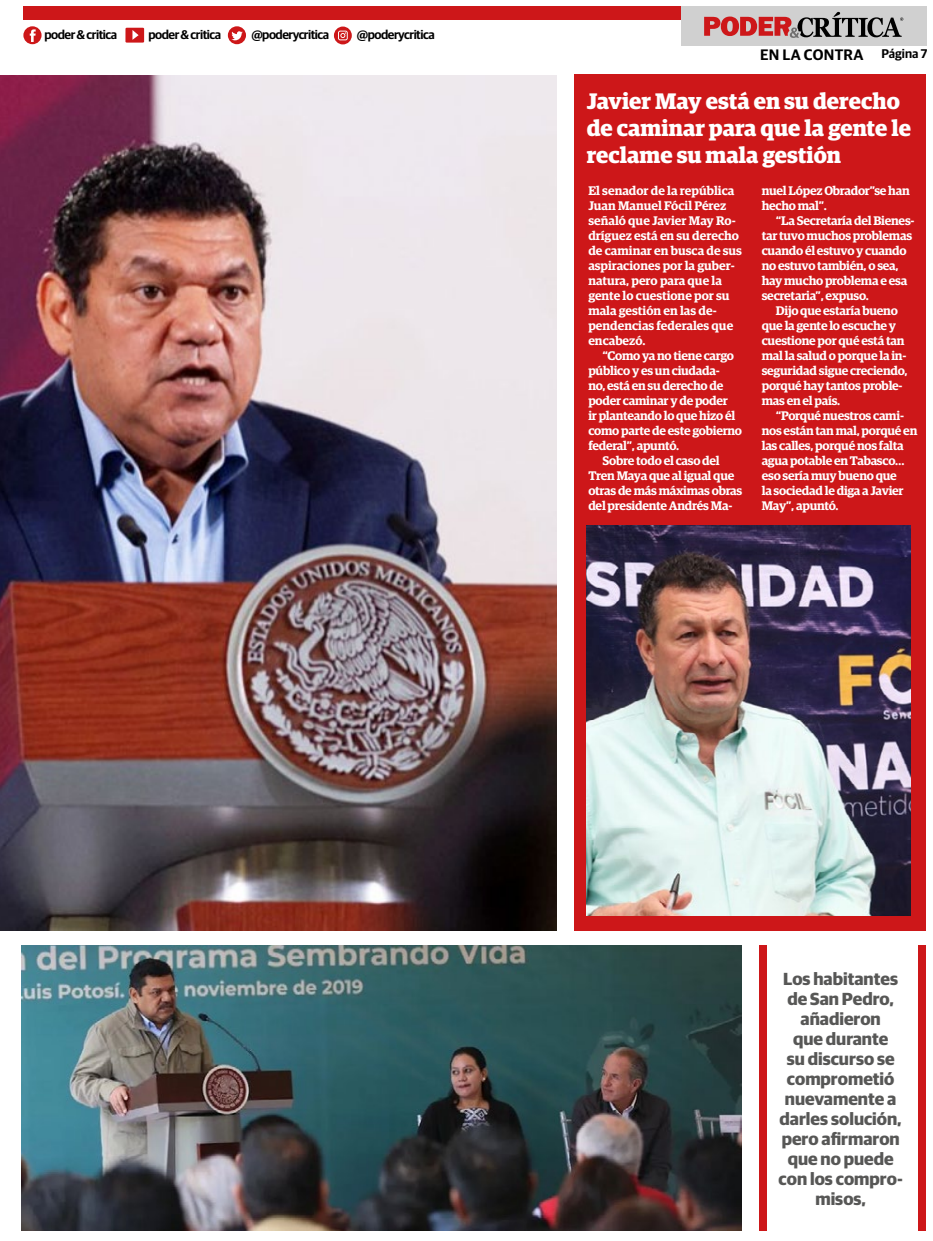
<style>
.page{position:relative;width:933px;height:1241px;background:#fff}
.page>*{position:absolute;margin:0;border:0;box-sizing:border-box;transform-origin:0 0}
.t1{font:700 22.5px/27px "Guardian Egyp";color:#fff}
.t2{font:700 17.5px/20px "Guardian Sans";color:#575756;text-align:center}
.t3{font:600 15.25px "Guardian Sans";letter-spacing:.02em;color:#000}
.t4{font:600 12.62px "Guardian Sans";letter-spacing:-.04em;color:#000}
.t5{font:600 12.5px/15px "Guardian Egyp";letter-spacing:-.02em;color:#fff}
.t6{font:600 12.5px/15px "Guardian Egyp";color:#fff}
.s1{font-size:12.62px}
</style>
<div class="page">
<img style="left:0;top:75px;width:557px;height:855px">
<div style="left:681px;top:6px;width:245px;height:40px;background:#d0d0d0"></div>
<div style="left:23px;top:6px;width:658px;height:14px;background:#cd1719"></div>
<svg style="left:704px;top:12px;width:199px;height:26px"></svg>
<div style="left:574px;top:74px;width:352px;height:856px;background:#cd1719"></div>
<img style="left:586px;top:525px;width:324px;height:390px">
<img style="left:21px;top:945px;width:720px;height:285px">
<div style="left:759px;top:945px;width:8px;height:285px;background:#cd1719"></div>
<div style="left:918px;top:945px;width:8px;height:285px;background:#cd1719"></div>
<svg style="left:125px;top:28px;width:19px;height:15px"></svg>
<svg style="left:334px;top:27px;width:18px;height:17px"></svg>
<svg style="left:228px;top:26px;width:18px;height:18px"></svg>
<svg style="left:23px;top:26px;width:19px;height:18px"></svg>
<p class="t4" style="left:45px;top:26px;width:74px">poder &amp; critica</p>
<p class="t4" style="left:148px;top:26px;width:74px">poder &amp; critica</p>
<p class="t4" style="left:251px;top:25px;width:79px">@poderycritica</p>
<p class="t4" style="left:357px;top:25px;width:79px">@poderycritica</p>
<p class="t3" style="left:760px;top:44px;width:169px">EN LA CONTRA <span class="s1">Página 7</span></p>
<h1 class="t1" style="left:586px;top:85px;width:326px">Javier May está en su derecho de caminar para que la gente le reclame su mala gestión</h1>
<p class="t6" style="left:588px;top:182px;width:155px">El senador de la república<br>Juan Manuel Fócil Pérez señaló que Javier May Ro&shy;dríguez está en su derecho de caminar en busca de sus aspiraciones por la guber&shy;natura, pero para que la gente lo cuestione por su mala gestión en las de&shy;pendencias federales que encabezó.</p>
<p class="t5" style="left:602px;top:347px;width:133px">“Como ya no tiene cargo</p>
<p class="t5" style="left:588px;top:362px;width:133px">público y es un ciudada-</p>
<p class="t5" style="left:588px;top:377px;width:137px">no, está en su derecho de</p>
<p class="t5" style="left:588px;top:392px;width:141px">poder caminar y de poder</p>
<p class="t5" style="left:588px;top:407px;width:148px">ir planteando lo que hizo él</p>
<p class="t5" style="left:588px;top:422px;width:155px">como parte de este gobierno</p>
<p class="t5" style="left:588px;top:437px;width:92px">federal”, apuntó.</p>
<p class="t5" style="left:602px;top:452px;width:119px">Sobre todo el caso del</p>
<p class="t5" style="left:588px;top:467px;width:148px">Tren Maya que al igual que</p>
<p class="t5" style="left:588px;top:482px;width:155px">otras de más máximas obras</p>
<p class="t5" style="left:588px;top:497px;width:145px">del presidente Andrés Ma-</p>
<p class="t5" style="left:761px;top:182px;width:149px">nuel López Obrador”se han hecho mal”.</p>
<p class="t5" style="left:761px;top:212px;width:154px;text-indent:14px">“La Secretaría del Bienes&shy;tar tuvo muchos problemas cuando él estuvo y cuando no estuvo también, o sea, hay mucho problema e esa secretaria”, expuso.</p>
<p class="t5" style="left:761px;top:302px;width:147px;text-indent:14px">Dijo que estaría bueno que la gente lo escuche y cuestione por qué está tan mal la salud o porque la in&shy;seguridad sigue creciendo, porqué hay tantos proble&shy;mas en el país.</p>
<p class="t5" style="left:761px;top:407px;width:157px;text-indent:14px">“Porqué nuestros cami&shy;nos están tan mal, porqué en las calles, porqué nos falta agua potable en Tabasco… eso sería muy bueno que<br>la sociedad le diga a Javier<br>May”, apuntó.</p>
<h2 class="t2" style="left:778px;top:967px;width:126px">Los habitantes de San Pedro, añadieron<br>que durante<br>su discurso se comprometió nuevamente a darles solución, pero afirmaron que no puede con los compro&shy;misos,</h2>
</div>
